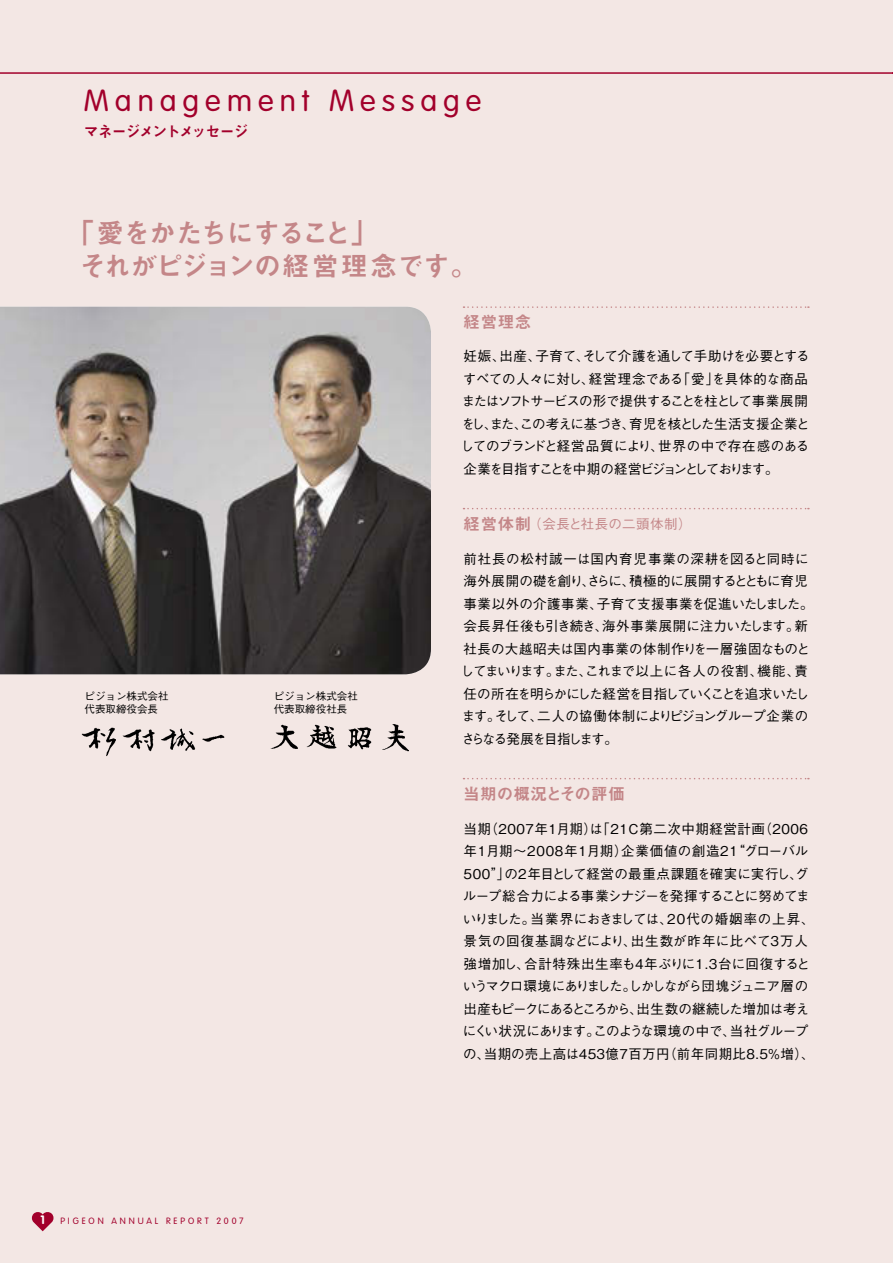
<style>
.page{position:relative;width:893px;height:1263px;background:#f3e7e4}
.page>*{position:absolute;margin:0;border:0;box-sizing:border-box;transform-origin:0 0}
.t1{font:300 30px "VAG Rounded";letter-spacing:.2em;color:#a2002b}
.t2{font:27px "Midashi Go Pro MB31";letter-spacing:-.035em;color:#c48688}
.t3{font:16.5px "Midashi Go Pro MB31";letter-spacing:.015em;color:#c48688}
.t4{font:15px "Midashi Go Pro MB31";letter-spacing:-.08em;color:#a2002b}
.t5{font:500 13.5px/22.5px "Gothic BBB Pro";letter-spacing:.015em;color:#000}
.t6{font:500 13.5px/22.5px "Gothic BBB Pro";letter-spacing:-.015em;color:#000}
.t7{font:500 13.5px/22.5px "Gothic BBB Pro";letter-spacing:-.06em;color:#000}
.t8{font:500 13.5px "Gothic BBB Pro";letter-spacing:.04em;color:#c48688}
.t9{font:700 12px "VAG Rounded";color:#fff}
.t10{font:500 10.5px "Gothic BBB Pro";color:#000}
.t11{font:300 9px "VAG Rounded";letter-spacing:.325em;color:#a2002b}
.s1{font-family:"Midashi Go Pro MB31";font-weight:400;font-size:16.5px}
</style>
<div class="page">
<hr style="left:0;top:72px;width:893px;height:2px;background:#a2002b">
<img style="left:0;top:307px;width:431px;height:367px">
<img style="left:81px;top:727px;width:144px;height:30px">
<svg style="left:463px;top:306px;width:346px;height:2px"></svg>
<svg style="left:463px;top:508px;width:346px;height:1px"></svg>
<svg style="left:463px;top:778px;width:346px;height:1px"></svg>
<img style="left:271px;top:724px;width:137px;height:28px">
<svg style="left:31px;top:1212px;width:23px;height:19px"></svg>
<p class="t1" style="left:84px;top:83px;width:399px">Management Message</p>
<p class="t4" style="left:84px;top:120px;width:166px">マネージメントメッセージ</p>
<p class="t2" style="left:67px;top:211px;width:312px">「愛をかたちにすること」</p>
<p class="t2" style="left:79px;top:244px;width:400px">それがピジョンの経営理念です。</p>
<p class="t10" style="left:85px;top:687px;width:85px">ピジョン株式会社</p>
<p class="t10" style="left:85px;top:701px;width:75px">代表取締役会長</p>
<p class="t10" style="left:274px;top:687px;width:85px">ピジョン株式会社</p>
<p class="t10" style="left:274px;top:701px;width:75px">代表取締役社長</p>
<p class="t9" style="left:40px;top:1213px;width:6px">1</p>
<p class="t11" style="left:60px;top:1215px;width:185px">PIGEON ANNUAL REPORT 2007</p>
<p class="t3" style="left:463px;top:308px;width:69px">経営理念</p>
<p class="t7" style="left:461px;top:343px;width:351px">妊娠、出産、子育て、そして介護を通して手助けを必要とするすべての人々に対し、経営理念である「愛」を具体的な商品またはソフトサービスの形で提供することを柱として事業展開をし、また、この考えに基づき、育児を核とした生活支援企業としてのブランドと経営品質により、世界の中で存在感のある企業を目指すことを中期の経営ビジョンとしております。</p>
<p class="t8" style="left:463px;top:513px;width:230px"><span class="s1">経営体制</span>（会長と社長の二頭体制）</p>
<p class="t6" style="left:461px;top:546px;width:354px">前社長の松村誠一は国内育児事業の深耕を図ると同時に海外展開の礎を創り、さらに、積極的に展開するとともに育児事業以外の介護事業、子育て支援事業を促進いたしました。会長昇任後も引き続き、海外事業展開に注力いたします。新社長の大越昭夫は国内事業の体制作りを一層強固なものとしてまいります。また、これまで以上に各人の役割、機能、責任の所在を明らかにした経営を目指していくことを追求いたします。そして、二人の協働体制によりピジョングループ企業のさらなる発展を目指します。</p>
<p class="t3" style="left:463px;top:781px;width:163px">当期の概況とその評価</p>
<p class="t5" style="left:463px;top:816px;width:354px">当期（2007年1月期）は「21C第二次中期経営計画（2006年1月期～2008年1月期）企業価値の創造21“グローバル500”」の2年目として経営の最重点課題を確実に実行し、グループ総合力による事業シナジーを発揮することに努めてまいりました。当業界におきましては、20代の婚姻率の上昇、景気の回復基調などにより、出生数が昨年に比べて3万人強増加し、合計特殊出生率も4年ぶりに1.3台に回復するというマクロ環境にありました。しかしながら団塊ジュニア層の出産もピークにあるところから、出生数の継続した増加は考えにくい状況にあります。このような環境の中で、当社グループの、当期の売上高は453億7百万円（前年同期比8.5%増）、</p>
</div>
